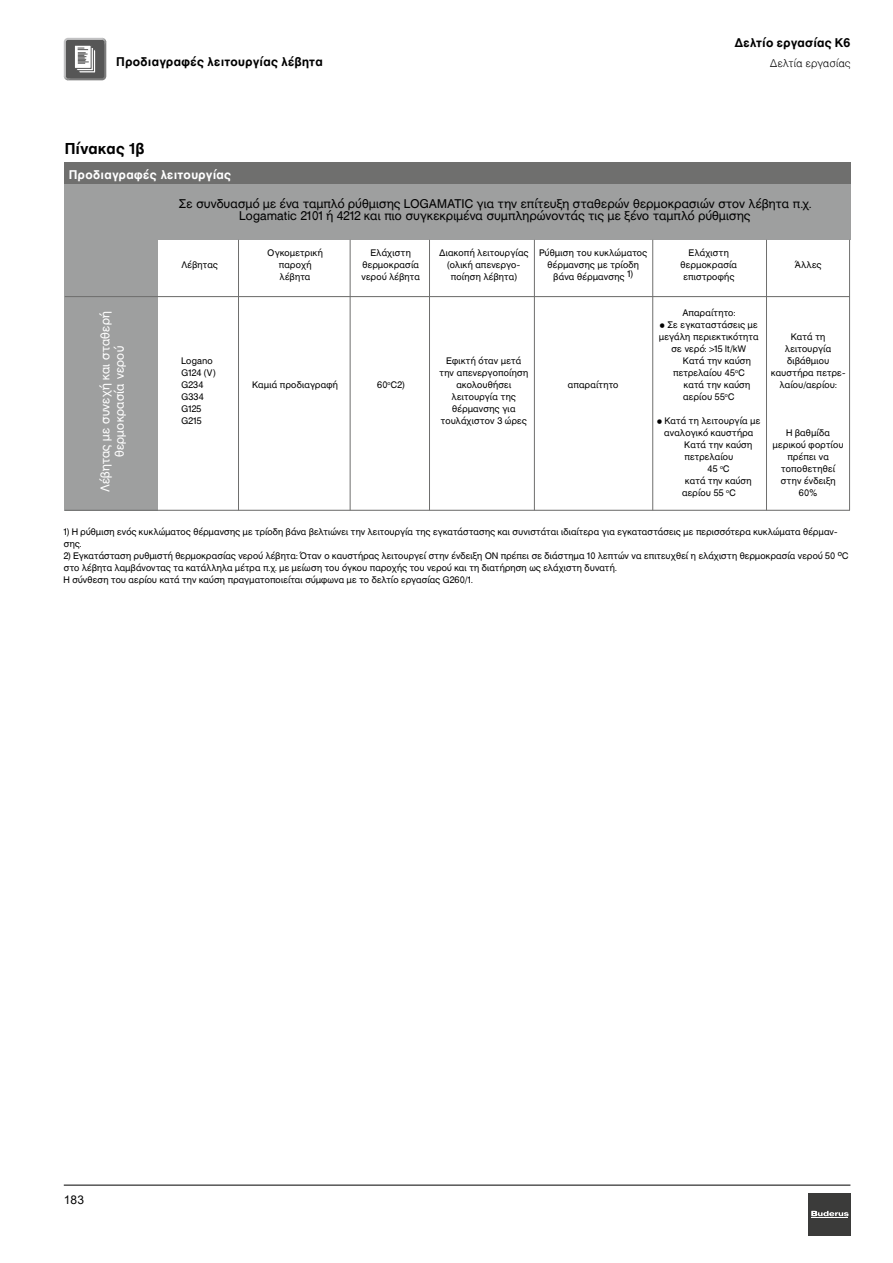
<style>
.page{position:relative;width:893px;height:1263px;background:#fff}
.page>*{position:absolute;margin:0;border:0;box-sizing:border-box;transform-origin:0 0}
.t1{font:700 15px "Mg Helvetica UC Pol";letter-spacing:.01em;color:#000}
.t2{font:12px/12px "Mg Helvetica UC Pol";color:#000;text-align:center}
.t3{font:700 12px "Mg Helvetica UC Pol";letter-spacing:.015em;color:#000}
.t4{font:12px "Mg Helvetica UC Pol";color:#fff}
.t5{font:700 12px "Mg Helvetica UC Pol";letter-spacing:.015em;color:#fff}
.t6{font:12px "Mg Helvetica Light UC Pol";letter-spacing:.01em;color:#000}
.t7{font:12px "Arial";color:#000}
.t8{font:9px/12px "Mg Helvetica UC Pol";letter-spacing:.005em;color:#000;text-align:center}
</style>
<div class="page">
<hr style="left:64px;top:1185px;width:786px;height:1px;background:#000">
<div style="left:808px;top:1193px;width:42px;height:43px;background:#3b3b3a"></div>
<hr style="left:811px;top:1217px;width:37px;height:1px;background:#fff">
<svg style="left:811px;top:1211px;width:38px;height:5px"></svg>
<div style="left:64px;top:184px;width:93px;height:326px;background:#9e9f9f"></div>
<div style="left:64px;top:163px;width:786px;height:21px;background:#6f6f6e"></div>
<div style="left:64px;top:184px;width:786px;height:56px;background:#9e9f9f"></div>
<hr style="left:65px;top:296px;width:785px;height:1px;background:#6f6f6e">
<hr style="left:65px;top:510px;width:785px;height:1px;background:#6f6f6e">
<svg style="left:64px;top:38px;width:42px;height:42px;background:#848484"></svg>
<hr style="left:238px;top:240px;width:1px;height:270px;background:#6f6f6e">
<hr style="left:350px;top:240px;width:1px;height:270px;background:#6f6f6e">
<hr style="left:429px;top:240px;width:1px;height:270px;background:#6f6f6e">
<hr style="left:534px;top:240px;width:1px;height:270px;background:#6f6f6e">
<hr style="left:652px;top:240px;width:1px;height:270px;background:#6f6f6e">
<hr style="left:766px;top:240px;width:1px;height:270px;background:#6f6f6e">
<hr style="left:849px;top:240px;width:1px;height:270px;background:#6f6f6e">
<h2 class="t3" style="left:117px;top:54px;width:208px">Προδιαγραφές λειτουργίας λέβητα</h2>
<h1 class="t1" style="left:65px;top:139px;width:81px">Πίνακας 1β</h1>
<h2 class="t5" style="left:69px;top:167px;width:163px">Προδιαγραφές λειτουργίας</h2>
<h2 class="t3" style="left:734px;top:35px;width:117px">Δελτίο εργασίας Κ6</h2>
<h2 class="t6" style="left:770px;top:57px;width:82px">Δελτία εργασίας</h2>
<h2 class="t4" style="left:98px;top:492px;width:183px;rotate:-90deg">Λέβητας με συνεχή και σταθερή</h2>
<h2 class="t4" style="left:112px;top:457px;width:113px;rotate:-90deg">θερμοκρασία νερού</h2>
<h2 class="t2" style="left:179px;top:197px;width:634px">Σε συνδυασμό με ένα ταμπλό ρύθμισης LOGAMATIC για την επίτευξη σταθερών θερμοκρασιών στον λέβητα π.χ.<br>Logamatic 2101 ή 4212 και πιο συγκεκριμένα συμπληρώνοντάς τις με ξένο ταμπλό ρύθμισης</h2>
<p class="t8" style="left:362px;top:247px;width:60px">Ελάχιστη θερμοκρασία νερού λέβητα</p>
<p class="t8" style="left:681px;top:247px;width:58px">Ελάχιστη θερμοκρασία επιστροφής</p>
<p class="t8" style="left:682px;top:307px;width:55px">Απαραίτητο:</p>
<p class="t8" style="left:660px;top:319px;width:100px">• Σε εγκαταστάσεις με</p>
<p class="t8" style="left:659px;top:331px;width:101px">μεγάλη περιεκτικότητα</p>
<p class="t8" style="left:671px;top:343px;width:76px">σε νερό: &gt;15 lt/kW</p>
<p class="t8" style="left:683px;top:355px;width:69px">Κατά την καύση</p>
<p class="t8" style="left:673px;top:367px;width:73px">πετρελαίου 45<sup>ο</sup>C</p>
<p class="t8" style="left:684px;top:379px;width:68px">κατά την καύση</p>
<p class="t8" style="left:683px;top:391px;width:53px">αερίου 55<sup>ο</sup>C</p>
<p class="t8" style="left:657px;top:415px;width:105px">• Κατά τη λειτουργία με</p>
<p class="t8" style="left:664px;top:427px;width:91px">αναλογικό καυστήρα</p>
<p class="t8" style="left:685px;top:439px;width:69px">Κατά την καύση</p>
<p class="t8" style="left:684px;top:451px;width:51px">πετρελαίου</p>
<p class="t8" style="left:707px;top:463px;width:24px">45 <sup>ο</sup>C</p>
<p class="t8" style="left:685px;top:475px;width:68px">κατά την καύση</p>
<p class="t8" style="left:682px;top:487px;width:55px">αερίου 55 <sup>ο</sup>C</p>
<p class="t8" style="left:539px;top:247px;width:110px">Ρύθμιση του κυκλώματος θέρμανσης με τρίοδη βάνα θέρμανσης 1)</p>
<p class="t8" style="left:268px;top:247px;width:57px">Ογκομετρική παροχή λέβητα</p>
<p class="t8" style="left:439px;top:247px;width:91px">Διακοπή λειτουργίας (ολική απενεργο&shy;ποίηση λέβητα)</p>
<p class="t8" style="left:181px;top:259px;width:38px">Λέβητας</p>
<p class="t8" style="left:795px;top:259px;width:28px">Άλλες</p>
<p class="t8" style="left:771px;top:331px;width:76px">Κατά τη λειτουργία διβάθμιου καυστήρα πετρε&shy;λαίου/αερίου:</p>
<p class="t8" style="left:773px;top:427px;width:72px">Η βαθμίδα μερικού φορτίου πρέπει να τοποθετηθεί στην ένδειξη</p>
<p class="t8" style="left:439px;top:355px;width:90px">Εφικτή όταν μετά την απενεργοποίηση ακολουθήσει λειτουργία της θέρμανσης για τουλάχιστον 3 ώρες</p>
<p class="t8" style="left:181px;top:355px;width:36px;text-align:left">Logano<br>G124 (V)<br>G234<br>G334<br>G125<br>G215</p>
<p class="t8" style="left:568px;top:379px;width:52px">απαραίτητο</p>
<p class="t8" style="left:252px;top:379px;width:87px">Καμιά προδιαγραφή</p>
<p class="t8" style="left:377px;top:379px;width:29px">60<sup>o</sup>C2)</p>
<p class="t8" style="left:799px;top:487px;width:20px">60%</p>
<p class="t8" style="left:64px;top:526px;width:775px;text-align:left">1) Η ρύθμιση ενός κυκλώματος θέρμανσης με τρίοδη βάνα βελτιώνει την λειτουργία της εγκατάστασης και συνιστάται ιδιαίτερα για εγκαταστάσεις με περισσότερα κυκλώματα θέρμαν&shy;σης.</p>
<p class="t8" style="left:64px;top:550px;width:786px;text-align:left">2) Εγκατάσταση ρυθμιστή θερμοκρασίας νερού λέβητα: Όταν ο καυστήρας λειτουργεί στην ένδειξη ΟΝ πρέπει σε διάστημα 10 λεπτών να επιτευχθεί η ελάχιστη θερμοκρασία νερού 50 <sup>o</sup>C στο λέβητα λαμβάνοντας τα κατάλληλα μέτρα π.χ. με μείωση του όγκου παροχής του νερού και τη διατήρηση ως ελάχιστη δυνατή.<br>Η σύνθεση του αερίου κατά την καύση πραγματοποιείται σύμφωνα με το δελτίο εργασίας G260/1.</p>
<h2 class="t7" style="left:64px;top:1192px;width:22px">183</h2>
</div>
